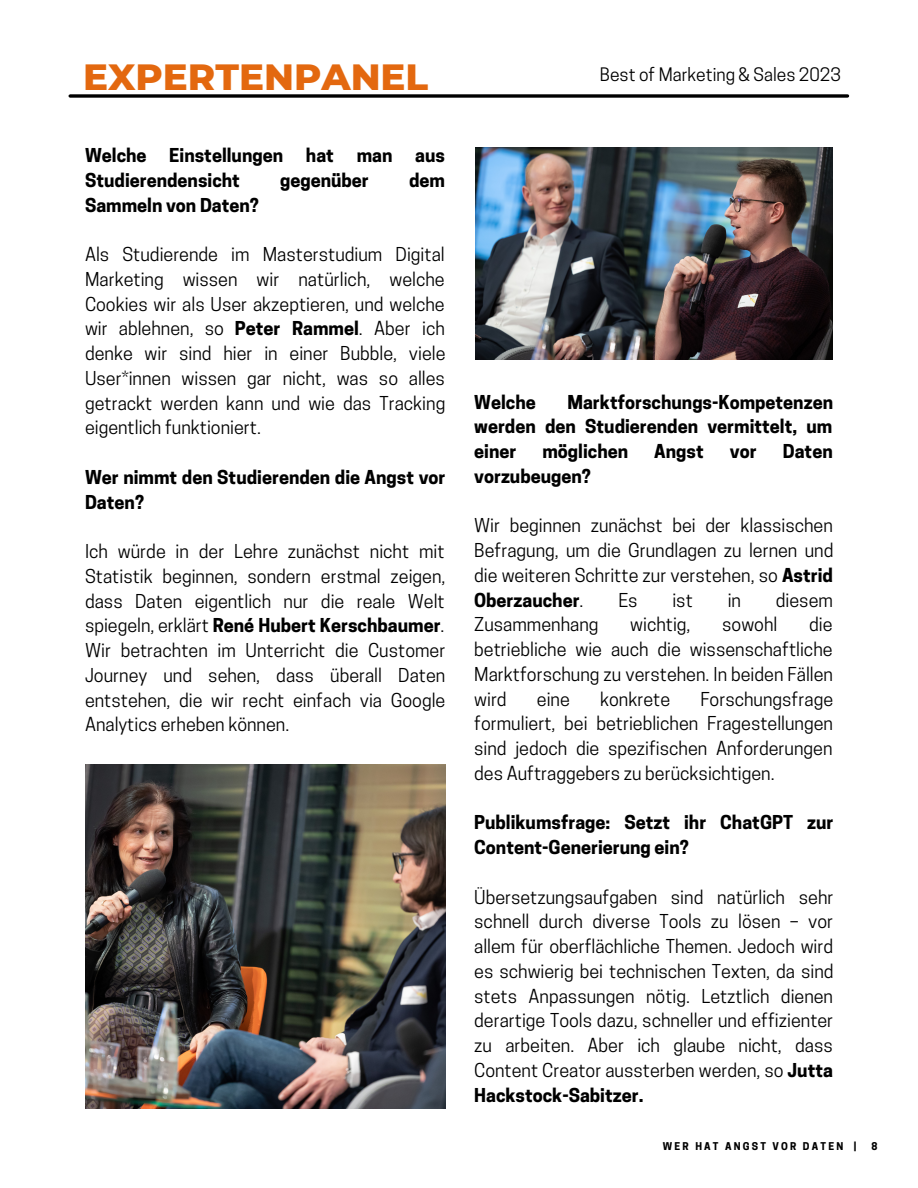
<style>
.page{position:relative;width:918px;height:1188px;background:#fff}
.page>*{position:absolute;margin:0;border:0;box-sizing:border-box;transform-origin:0 0}
.t1{font:800 37.2px "Montserrat";color:#e3680f}
.t2{font:18px/24.8px "Cooper Hewitt";color:#000;text-align:justify}
.t3{font:700 18px/24.8px "Cooper Hewitt";color:#000}
.t4{font:17.4px "Cooper Hewitt";color:#000}
.t5{font:700 10.05px "Cooper Hewitt";letter-spacing:.22em;color:#000}
.s1{font-weight:700}
</style>
<div class="page">
<img style="left:85px;top:764px;width:360px;height:344px">
<img style="left:475px;top:147px;width:357px;height:213px">
<svg style="left:70px;top:94px;width:778px;height:4px;background:#272727"></svg>
<h1 class="t1" style="left:83px;top:54px;width:347px">EXPERTENPANEL</h1>
<p class="t4" style="left:600px;top:68px;width:242px">Best of Marketing &amp; Sales 2023</p>
<p class="t3" style="left:85px;top:145px;width:63px">Welche</p>
<p class="t3" style="left:169px;top:145px;width:115px">Einstellungen</p>
<p class="t3" style="left:306px;top:145px;width:30px">hat</p>
<p class="t3" style="left:357px;top:145px;width:37px">man</p>
<p class="t3" style="left:415px;top:145px;width:31px">aus</p>
<p class="t3" style="left:85px;top:170px;width:156px">Studierendensicht</p>
<p class="t3" style="left:280px;top:170px;width:90px">gegenüber</p>
<p class="t3" style="left:409px;top:170px;width:37px">dem</p>
<p class="t3" style="left:85px;top:195px;width:175px">Sammeln von Daten?</p>
<p class="t2" style="left:85px;top:244px;width:362px">Als Studierende im Masterstudium Digital Marketing wissen wir natürlich, welche Cookies wir als User akzeptieren, und welche wir ablehnen, so <span class="s1">Peter Rammel</span>. Aber ich denke wir sind hier in einer Bubble, viele User*innen wissen gar nicht, was so alles getrackt werden kann und wie das Tracking eigentlich funktioniert.</p>
<p class="t3" style="left:85px;top:467px;width:362px">Wer nimmt den Studierenden die Angst vor<br>Daten?</p>
<p class="t2" style="left:85px;top:541px;width:362px">Ich würde in der Lehre zunächst nicht mit Statistik beginnen, sondern erstmal zeigen, dass Daten eigentlich nur die reale Welt spiegeln, erklärt <span class="s1">René Hubert Kerschbaumer</span>.<br>Wir betrachten im Unterricht die Customer Journey und sehen, dass überall Daten entstehen, die wir recht einfach via Google Analytics erheben können.</p>
<p class="t3" style="left:474px;top:392px;width:360px;text-align:justify;text-indent:93px">Marktforschungs-Kompetenzen werden den Studierenden vermittelt, um einer</p>
<p class="t3" style="left:474px;top:392px;width:63px">Welche</p>
<p class="t3" style="left:542px;top:441px;width:87px">möglichen</p>
<p class="t3" style="left:654px;top:441px;width:51px">Angst</p>
<p class="t3" style="left:730px;top:441px;width:28px">vor</p>
<p class="t3" style="left:783px;top:441px;width:51px">Daten</p>
<p class="t3" style="left:474px;top:466px;width:118px">vorzubeugen?</p>
<p class="t2" style="left:474px;top:516px;width:361px">Wir beginnen zunächst bei der klassischen Befragung, um die Grundlagen zu lernen und die weiteren Schritte zur verstehen, so <span class="s1">Astrid Oberzaucher</span>.</p>
<p class="t2" style="left:618px;top:590px;width:21px">Es</p>
<p class="t2" style="left:672px;top:590px;width:22px">ist</p>
<p class="t2" style="left:728px;top:590px;width:15px">in</p>
<p class="t2" style="left:776px;top:590px;width:59px">diesem</p>
<p class="t2" style="left:474px;top:615px;width:360px;text-indent:335px">die betriebliche wie auch die wissenschaftliche Marktforschung zu verstehen. In beiden Fällen wird</p>
<p class="t2" style="left:474px;top:615px;width:126px">Zusammenhang</p>
<p class="t2" style="left:630px;top:615px;width:62px">wichtig,</p>
<p class="t2" style="left:722px;top:615px;width:57px">sowohl</p>
<p class="t2" style="left:474px;top:689px;width:360px;text-indent:226px">Forschungsfrage formuliert, bei betrieblichen Fragestellungen sind jedoch die spezifischen Anforderungen des Auftraggebers zu berücksichtigen.</p>
<p class="t3" style="left:474px;top:813px;width:361px">Publikumsfrage: Setzt ihr ChatGPT zur<br>Content-Generierung ein?</p>
<p class="t2" style="left:474px;top:887px;width:361px">Übersetzungsaufgaben sind natürlich sehr schnell durch diverse Tools zu lösen – vor allem für oberflächliche Themen. Jedoch wird es schwierig bei technischen Texten, da sind stets Anpassungen nötig. Letztlich dienen derartige Tools dazu, schneller und effizienter zu arbeiten. Aber ich glaube nicht, dass Content Creator aussterben werden, so <span class="s1">Jutta Hackstock-Sabitzer.</span></p>
<p class="t5" style="left:663px;top:1142px;width:195px">WER HAT ANGST VOR DATEN |</p>
<p class="t5" style="left:871px;top:1142px;width:8px">8</p>
<p class="t2" style="left:537px;top:689px;width:34px">eine</p>
<p class="t2" style="left:600px;top:689px;width:72px">konkrete</p>
</div>
